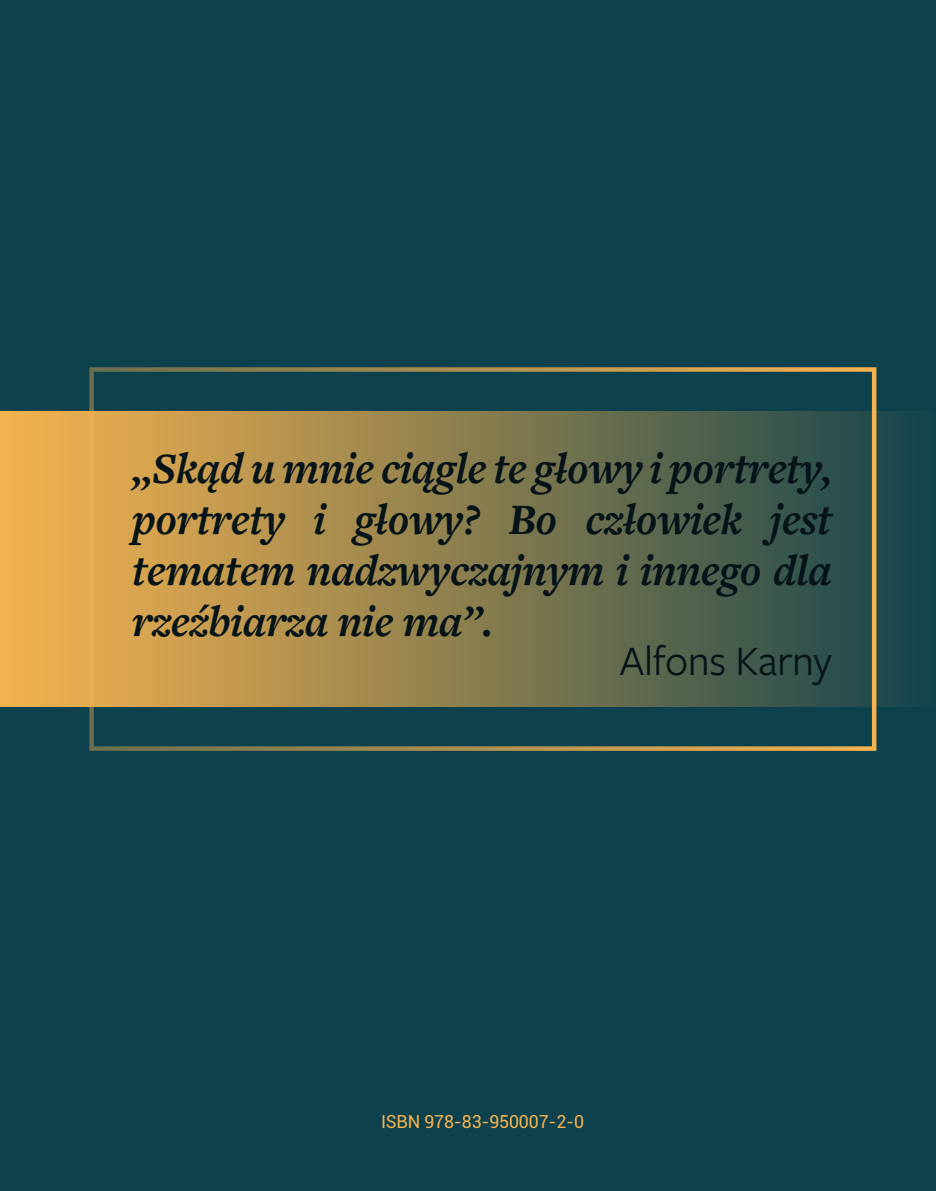
<style>
.page{position:relative;width:936px;height:1191px;background:#fff}
.page>*{position:absolute;margin:0;border:0;box-sizing:border-box;transform-origin:0 0}
.t1{font:italic 700 45px/51px "Freight Text Pro";letter-spacing:-.01em;color:#06141a;text-align:justify}
.t2{font:43.5px "Freight Sans Pro";letter-spacing:-.01em;color:#06141a}
.t3{font:18px "Roboto";letter-spacing:-.01em;color:#f6b350}
</style>
<div class="page">
<div style="left:0;top:0;width:935px;height:1191px;background:#0d414d"></div>
<div style="left:0;top:411px;width:935px;height:296px;background:linear-gradient(to right,#fab54f,#17464d)"></div>
<div style="left:89px;top:367px;width:787px;height:384px;border:4px solid #f6b350"></div>
<p class="t1" style="left:132px;top:441px;width:701px">„Skąd u mnie ciągle te głowy i portrety, portrety i głowy? Bo człowiek jest tematem nadzwyczajnym i innego dla rzeźbiarza nie ma”.</p>
<p class="t2" style="left:619px;top:631px;width:214px">Alfons Karny</p>
<p class="t3" style="left:381px;top:1109px;width:205px">ISBN 978-83-950007-2-0</p>
</div>
